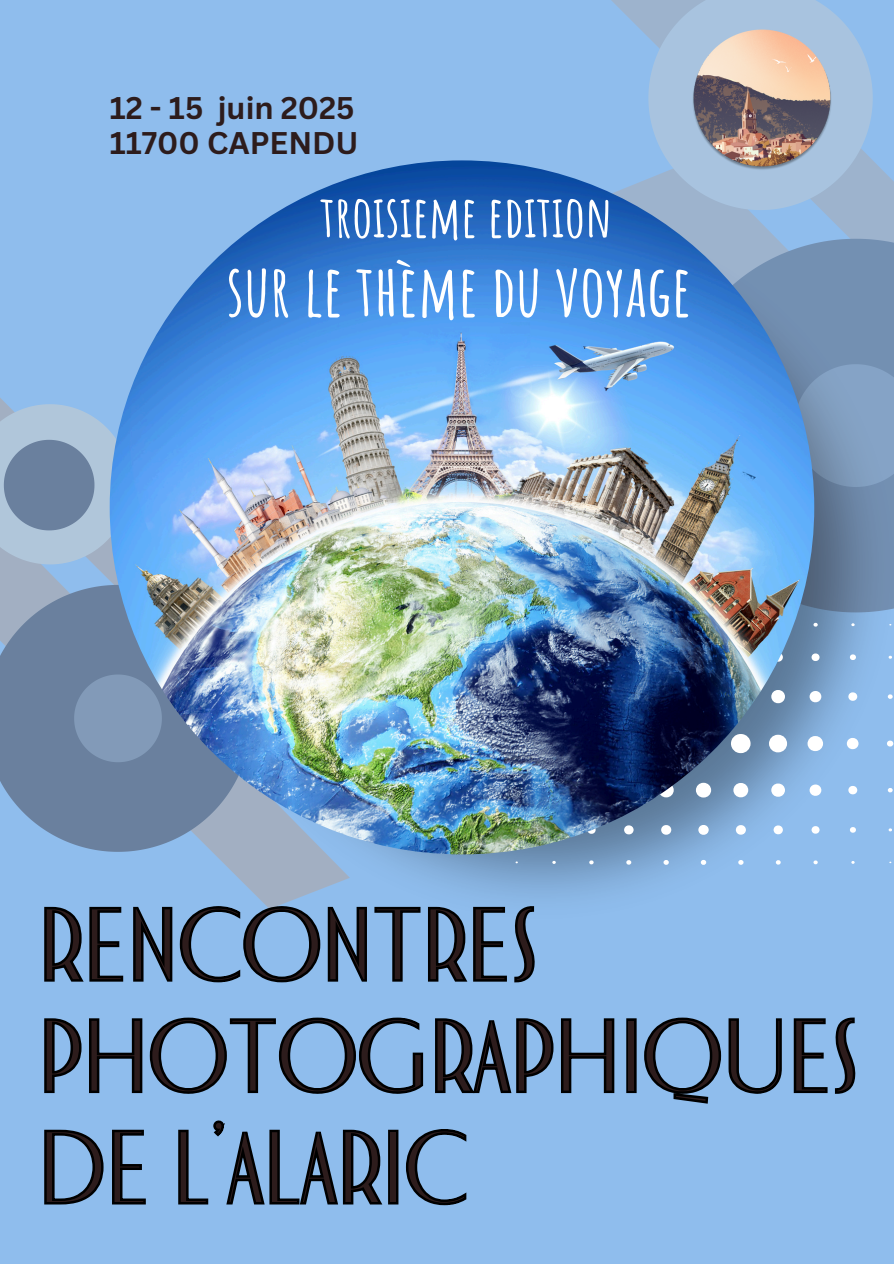
<style>
.page{position:relative;width:894px;height:1264px;background:#fff}
.page>*{position:absolute;margin:0;border:0;box-sizing:border-box;transform-origin:0 0}
.t1{font:99.6px/111.3px "MADE Cannes";color:#2d1c1c}
.t2{font:700 71.1px "Amatic SC";color:#fff}
.t3{font:700 57.3px "Amatic SC";color:#fff}
.t4{font:700 30.45px "Canva Sans";color:#2d1c1c}
</style>
<div class="page">
<div style="left:0;top:0;width:893px;height:1263px;background:#8fbded"></div>
<img style="left:192px;top:224px;width:701px;height:673px">
<svg style="left:611px;top:0;width:262px;height:106px"></svg>
<svg style="left:589px;top:160px;width:304px;height:532px"></svg>
<svg style="left:648px;top:0;width:224px;height:210px;background:#a2bedc"></svg>
<svg style="left:686px;top:239px;width:207px;height:373px;background:#718cac"></svg>
<svg style="left:794px;top:364px;width:99px;height:123px;background:#7d9abb"></svg>
<svg style="left:0;top:564px;width:349px;height:334px"></svg>
<svg style="left:0;top:404px;width:126px;height:160px;background:#94abc4"></svg>
<svg style="left:0;top:585px;width:251px;height:266px;background:#738aa8"></svg>
<svg style="left:74px;top:674px;width:88px;height:88px;background:#7c94b2"></svg>
<svg style="left:730px;top:734px;width:20px;height:19px"></svg>
<svg style="left:768px;top:734px;width:19px;height:18px"></svg>
<svg style="left:807px;top:736px;width:16px;height:15px"></svg>
<svg style="left:846px;top:738px;width:12px;height:11px"></svg>
<svg style="left:886px;top:740px;width:6px;height:6px"></svg>
<svg style="left:771px;top:690px;width:13px;height:13px"></svg>
<svg style="left:809px;top:691px;width:12px;height:11px"></svg>
<svg style="left:848px;top:692px;width:9px;height:9px"></svg>
<svg style="left:887px;top:694px;width:5px;height:5px"></svg>
<svg style="left:778px;top:653px;width:4px;height:8px"></svg>
<svg style="left:811px;top:653px;width:8px;height:8px"></svg>
<svg style="left:849px;top:654px;width:6px;height:6px"></svg>
<svg style="left:813px;top:623px;width:4px;height:3px"></svg>
<svg style="left:589px;top:860px;width:4px;height:4px"></svg>
<svg style="left:626px;top:860px;width:5px;height:4px"></svg>
<svg style="left:663px;top:860px;width:5px;height:4px"></svg>
<svg style="left:700px;top:860px;width:6px;height:4px"></svg>
<svg style="left:738px;top:860px;width:5px;height:4px"></svg>
<svg style="left:775px;top:860px;width:5px;height:4px"></svg>
<svg style="left:813px;top:860px;width:4px;height:4px"></svg>
<svg style="left:587px;top:828px;width:8px;height:5px"></svg>
<svg style="left:624px;top:825px;width:9px;height:9px"></svg>
<div style="left:661px;top:825px;width:10px;height:9px;background:#fff;border-radius:5px"></div>
<div style="left:698px;top:825px;width:10px;height:9px;background:#fff;border-radius:5px"></div>
<svg style="left:735px;top:825px;width:10px;height:9px"></svg>
<svg style="left:773px;top:825px;width:9px;height:9px"></svg>
<svg style="left:811px;top:826px;width:8px;height:7px"></svg>
<svg style="left:849px;top:827px;width:6px;height:5px"></svg>
<svg style="left:658px;top:785px;width:15px;height:12px"></svg>
<div style="left:695px;top:782px;width:16px;height:15px;background:#fff;border-radius:7px"></div>
<svg style="left:733px;top:783px;width:15px;height:14px"></svg>
<svg style="left:771px;top:783px;width:13px;height:13px"></svg>
<svg style="left:809px;top:784px;width:12px;height:12px"></svg>
<svg style="left:848px;top:786px;width:9px;height:8px"></svg>
<svg style="left:887px;top:788px;width:5px;height:4px"></svg>
<img style="left:110px;top:160px;width:704px;height:694px;border-radius:50%">
<svg style="left:44px;top:898px;width:491px;height:85px"></svg>
<svg style="left:44px;top:1017px;width:812px;height:87px"></svg>
<svg style="left:44px;top:1120px;width:423px;height:86px"></svg>
<img style="left:686px;top:23px;width:150px;height:150px">
<p class="t4" style="left:110px;top:86px;width:246px">12 - 15 juin 2025</p>
<h4 class="t4" style="left:110px;top:122px;width:250px">11700 CAPENDU</h4>
<p class="t3" style="left:320px;top:179px;width:294px">TROISIEME EDITION</p>
<h3 class="t2" style="left:226px;top:244px;width:466px">SUR LE THÈME DU VOYAGE</h3>
<p class="t1" style="left:38px;top:889px;width:821px">RENCONTRES<br>PHOTOGRAPHIQUES<br>DE L’ALARIC</p>
</div>
